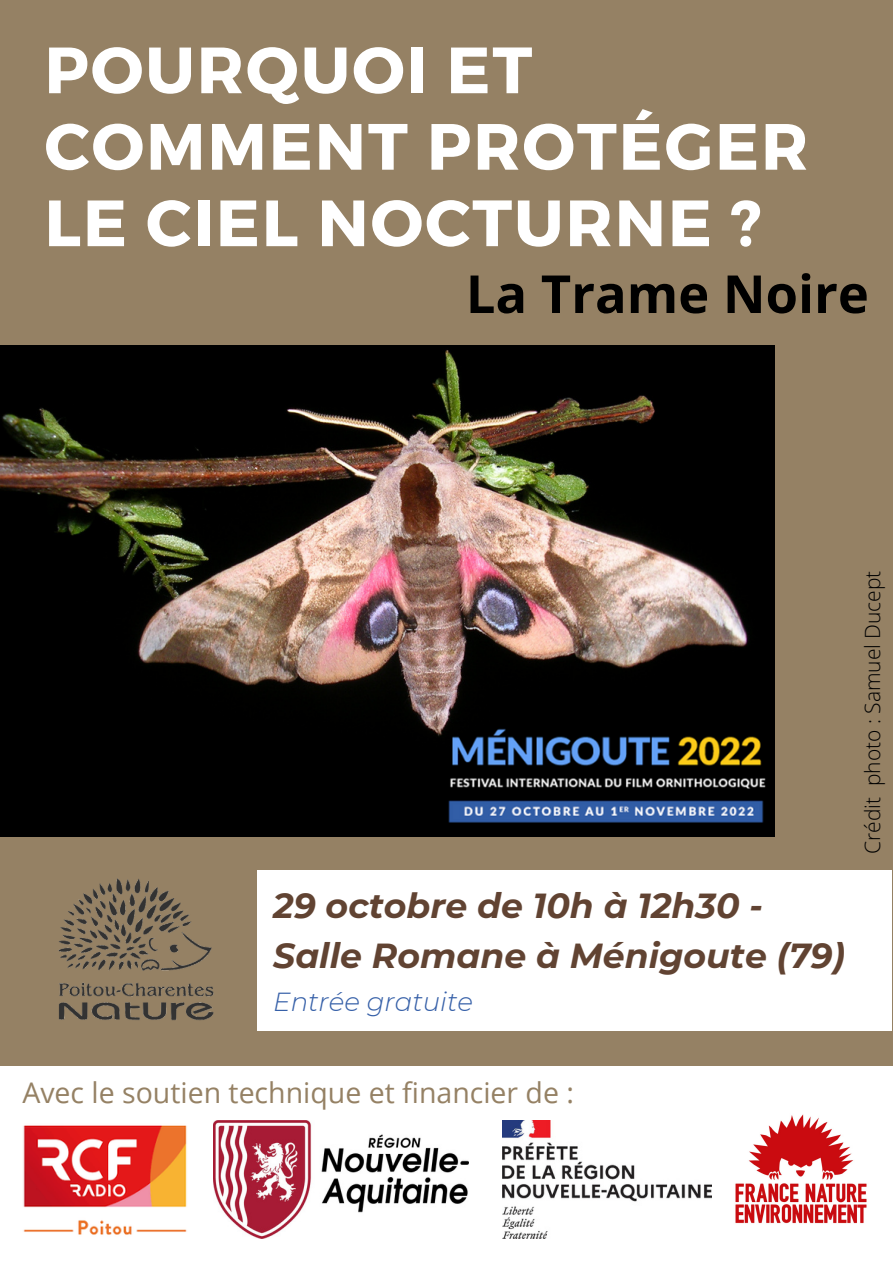
<style>
.page{position:relative;width:893px;height:1264px;background:#fff}
.page>*{position:absolute;margin:0;border:0;box-sizing:border-box;transform-origin:0 0}
.t1{font:700 65.25px/76.5px "Montserrat";letter-spacing:.03em;color:#fff}
.t2{font:700 52.5px "Open Sans";color:#000}
.t3{font:italic 700 34.65px/50.6px "Montserrat";color:#614332}
.t4{font:28.5px "Open Sans";color:#958164}
.t5{font:italic 300 26.1px "Montserrat";color:#3660a8}
.t6{font:300 21px "Open Sans";color:#000}
</style>
<div class="page">
<div style="left:0;top:0;width:892px;height:1262px;background:#958164"></div>
<img style="left:0;top:346px;width:774px;height:490px">
<div style="left:257px;top:870px;width:634px;height:161px;background:#fff"></div>
<div style="left:0;top:1065px;width:892px;height:197px;background:#fff"></div>
<img style="left:213px;top:1120px;width:255px;height:118px">
<img style="left:502px;top:1120px;width:209px;height:118px">
<img style="left:735px;top:1114px;width:132px;height:110px">
<img style="left:23px;top:1125px;width:164px;height:110px">
<img style="left:58px;top:878px;width:155px;height:143px">
<img style="left:447px;top:728px;width:318px;height:94px">
<h1 class="t1" style="left:44px;top:28px;width:765px">POURQUOI ET<br>COMMENT PROTÉGER<br>LE CIEL NOCTURNE ?</h1>
<h2 class="t2" style="left:466px;top:257px;width:404px">La Trame Noire</h2>
<p class="t3" style="left:273px;top:880px;width:573px">29 octobre de 10h à 12h30 -<br>Salle Romane à Ménigoute (79)</p>
<p class="t5" style="left:273px;top:985px;width:201px">Entrée gratuite</p>
<p class="t6" style="left:857px;top:854px;width:285px;rotate:-90deg">Crédit photo : Samuel Ducept</p>
<p class="t4" style="left:22px;top:1072px;width:553px">Avec le soutien technique et financier de :</p>
</div>
